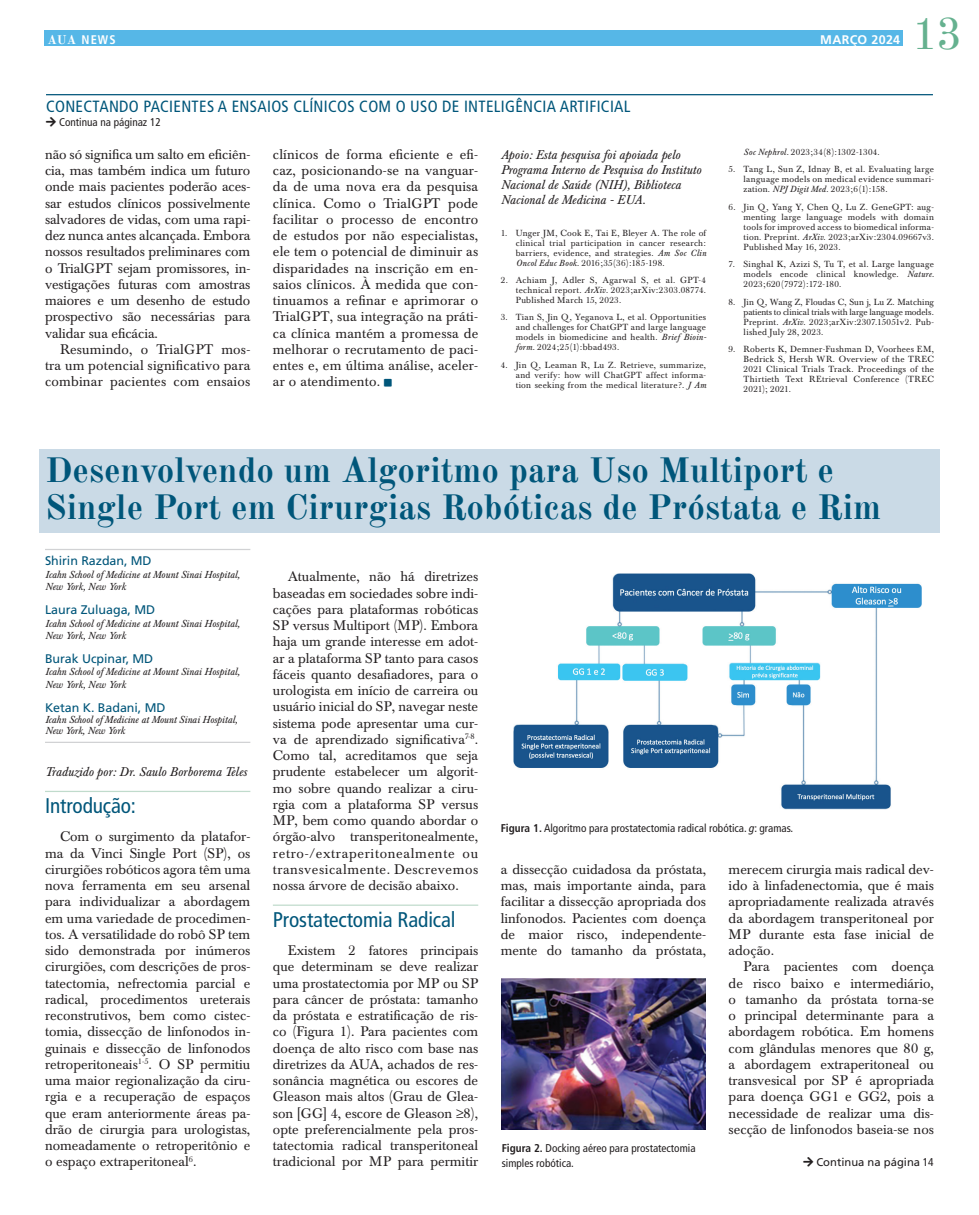
<style>
.page{position:relative;width:979px;height:1215px;background:#fff}
.page>*{position:absolute;margin:0;border:0;box-sizing:border-box;transform-origin:0 0}
.t1{font:45px "Old Standard TT";color:#65b18f}
.Headline_Blue_Backgr{font:700 35px/37.5px "Old Standard TT";color:#00567a}
.Sub_Head{font:condensed 21.25px "Frutiger LT Pro";letter-spacing:-.005em;color:#00567a}
.Continuation{font:condensed 16.25px "Frutiger LT Pro";letter-spacing:.02em;color:#00567a}
.Paragraph{font:13.75px/16.2px "Baskerville BE";color:#231f20;text-align:justify}
.Opening___Italic_Par{font:italic 12.5px/15px "Baskerville BE";color:#231f20}
.NAme_No_Line{font:12.5px "Frutiger LT Pro";letter-spacing:-.005em;color:#00567a}
.NAme{font:12.5px "Frutiger LT Pro";letter-spacing:-.005em;color:#00567a}
.t2{font:700 12.5px "Frutiger LT Pro";letter-spacing:.025em;color:#fff}
.t3{font:700 condensed 12.5px "Frutiger LT Pro";color:#fff}
.t4{font:condensed 11.25px/15px "Frutiger LT Pro";color:#231f20}
.Continued_on{font:11.25px "Frutiger LT Pro";color:#231f20}
._1st_Affiliation_No{font:italic 10px/12.5px "Baskerville BE";color:#231f20}
.Affiliation{font:italic 10px/11.2px "Baskerville BE";letter-spacing:-.005em;color:#231f20}
.t5{font:8.75px/10px "Baskerville BE";letter-spacing:.03em;color:#231f20;text-align:justify}
.s1{font-family:"Old Standard TT";font-stretch:normal}
.s2{font-style:italic}
.s3{font-weight:700}
.s4{font-stretch:condensed}
</style>
<div class="page">
<div style="left:45px;top:31px;width:858px;height:15px;background:#56b7e7"></div>
<hr style="left:46px;top:94px;width:887px;height:1px;background:#00567a">
<div style="left:39px;top:449px;width:900px;height:84px;background:#cadae6"></div>
<hr style="left:45px;top:549px;width:205px;height:1px;background:#d1d2d4">
<hr style="left:45px;top:742px;width:205px;height:1px;background:#d1d2d4">
<hr style="left:45px;top:791px;width:205px;height:1px;background:#c0dbcc">
<hr style="left:273px;top:905px;width:205px;height:1px;background:#c0dbcc">
<img style="left:513px;top:574px;width:408px;height:236px">
<img style="left:502px;top:978px;width:203px;height:152px">
<p class="t3" style="left:48px;top:32px;width:70px"><span class="s1">AUA</span> NEWS</p>
<p class="t2" style="left:820px;top:32px;width:81px">MARÇO 2024</p>
<h1 class="t1" style="left:912px;top:0;width:51px">13</h1>
<p class="Continuation" style="left:46px;top:97px;width:586px">CONECTANDO PACIENTES A ENSAIOS CLÍNICOS COM O USO DE INTELIGÊNCIA ARTIFICIAL</p>
<p class="t4" style="left:46px;top:114px;width:116px">□▼ Continua na páginaz 12</p>
<p class="Paragraph" style="left:45px;top:146px;width:207px">não só significa um salto em eficiên&shy;cia, mas também indica um futuro onde mais pacientes poderão aces&shy;sar estudos clínicos possivelmente salvadores de vidas, com uma rapi&shy;dez nunca antes alcançada. Embora nossos resultados preliminares com o TrialGPT sejam promissores, in&shy;vestigações futuras com amostras maiores e um desenho de estudo prospectivo são necessárias para validar sua eficácia.</p>
<p class="Paragraph" style="left:45px;top:341px;width:207px;text-indent:15px">Resumindo, o TrialGPT mos&shy;tra um potencial significativo para combinar pacientes com ensaios</p>
<p class="Paragraph" style="left:273px;top:146px;width:207px">clínicos de forma eficiente e efi&shy;caz, posicionando-se na vanguar&shy;da de uma nova era da pesquisa clínica. Como o TrialGPT pode facilitar o processo de encontro de estudos por não especialistas, ele tem o potencial de diminuir as disparidades na inscrição em en&shy;saios clínicos. À medida que con&shy;tinuamos a refinar e aprimorar o TrialGPT, sua integração na práti&shy;ca clínica mantém a promessa de melhorar o recrutamento de paci&shy;entes e, em última análise, aceler&shy;ar o atendimento.</p>
<p class="Opening___Italic_Par" style="left:501px;top:148px;width:202px">Apoio: Esta pesquisa foi apoiada pelo Programa Interno de Pesquisa do Instituto Nacional de Saúde (NIH), Biblioteca Nacional de Medicina - EUA.</p>
<p class="t5" style="left:516px;top:228px;width:192px;text-indent:-15px">1. Unger JM, Cook E, Tai E, Bleyer A. The role of clinical trial participation in cancer research: barriers, evidence, and strategies. <span class="s2">Am Soc Clin Oncol Educ Book.</span> 2016;35(36):185-198.</p>
<p class="t5" style="left:516px;top:275px;width:192px;text-indent:-15px">2. Achiam J, Adler S, Agarwal S, et al. GPT-4 technical report. <span class="s2">ArXiv.</span> 2023;arXiv:2303.08774.<br>Published March 15, 2023.</p>
<p class="t5" style="left:516px;top:313px;width:192px;text-indent:-15px">3. Tian S, Jin Q, Yeganova L, et al. Opportunities and challenges for ChatGPT and large language models in biomedicine and health. <span class="s2">Brief Bioin&shy;form.</span> 2024;25(1):bbad493.</p>
<p class="t5" style="left:516px;top:360px;width:192px;text-indent:-15px">4. Jin Q, Leaman R, Lu Z. Retrieve, summarize, and verify: how will ChatGPT affect informa&shy;tion seeking from the medical literature?. <span class="s2">J Am</span></p>
<p class="t5" style="left:743px;top:147px;width:138px"><span class="s2">Soc Nephrol.</span> 2023;34(8):1302-1304.</p>
<p class="t5" style="left:743px;top:165px;width:192px;text-indent:-15px">5. Tang L, Sun Z, Idnay B, et al. Evaluating large language models on medical evidence summari&shy;zation. <span class="s2">NPJ Digit Med.</span> 2023;6(1):158.</p>
<p class="t5" style="left:743px;top:202px;width:192px;text-indent:-15px">6. Jin Q, Yang Y, Chen Q, Lu Z. GeneGPT: aug&shy;menting large language models with domain tools for improved access to biomedical informa&shy;tion. Preprint. <span class="s2">ArXiv</span>. 2023;arXiv:2304.09667v3.<br>Published May 16, 2023.</p>
<p class="t5" style="left:743px;top:259px;width:192px;text-indent:-15px">7. Singhal K, Azizi S, Tu T, et al. Large language models encode clinical knowledge. <span class="s2">Nature.<br></span>2023;620(7972):172-180.</p>
<p class="t5" style="left:743px;top:297px;width:192px;text-indent:-15px">8. Jin Q, Wang Z, Floudas C, Sun j, Lu Z. Matching patients to clinical trials with large language models.<br>Preprint. <span class="s2">ArXiv</span>. 2023;arXiv:2307.15051v2. Pub&shy;lished July 28, 2023.</p>
<p class="t5" style="left:743px;top:344px;width:192px;text-indent:-15px">9. Roberts K, Demner-Fushman D, Voorhees EM, Bedrick S, Hersh WR. Overview of the TREC 2021 Clinical Trials Track. Proceedings of the Thirtieth Text REtrieval Conference (TREC 2021); 2021.</p>
<p class="Headline_Blue_Backgr" style="left:45px;top:448px;width:838px">Desenvolvendo um Algoritmo para Uso Multiport e<br>Single Port em Cirurgias Robóticas de Próstata e Rim</p>
<p class="NAme" style="left:45px;top:554px;width:108px">Shirin Razdan, MD</p>
<p class="_1st_Affiliation_No" style="left:45px;top:569px;width:196px">Icahn School of Medicine at Mount Sinai Hospital,<br>New York, New York</p>
<p class="NAme_No_Line" style="left:45px;top:602px;width:112px">Laura Zuluaga, MD</p>
<p class="_1st_Affiliation_No" style="left:45px;top:617px;width:196px">Icahn School of Medicine at Mount Sinai Hospital,<br>New York, New York</p>
<p class="NAme_No_Line" style="left:45px;top:651px;width:110px">Burak Ucpinar, MD</p>
<p class="_1st_Affiliation_No" style="left:45px;top:666px;width:196px">Icahn School of Medicine at Mount Sinai Hospital,<br>New York, New York</p>
<p class="NAme_No_Line" style="left:45px;top:700px;width:122px">Ketan K. Badani, MD</p>
<p class="Affiliation" style="left:45px;top:714px;width:194px">Icahn School of Medicine at Mount Sinai Hospital,<br>New York, New York</p>
<p class="Opening___Italic_Par" style="left:45px;top:765px;width:203px">Traduzido por: Dr. Saulo Borborema Teles</p>
<p class="Sub_Head" style="left:45px;top:793px;width:93px">Introdução:</p>
<p class="Paragraph" style="left:45px;top:829px;width:207px;text-indent:15px">Com o surgimento da platafor&shy;ma da Vinci Single Port (SP), os cirurgiões robóticos agora têm uma nova ferramenta em seu arsenal para individualizar a abordagem em uma variedade de procedimen&shy;tos. A versatilidade do robô SP tem sido demonstrada por inúmeros cirurgiões, com descrições de pros&shy;tatectomia, nefrectomia parcial e radical, procedimentos ureterais reconstrutivos, bem como cistec&shy;tomia, dissecção de linfonodos in&shy;guinais e dissecção de linfonodos retroperitoneais<sup>1-5</sup>. O SP permitiu uma maior regionalização da ciru&shy;rgia e a recuperação de espaços que eram anteriormente áreas pa&shy;drão de cirurgia para urologistas, nomeadamente o retroperitônio e o espaço extraperitoneal<sup>6</sup>.</p>
<p class="Paragraph" style="left:273px;top:569px;width:207px;text-indent:15px">Atualmente, não há diretrizes baseadas em sociedades sobre indi&shy;cações para plataformas robóticas SP versus Multiport (MP). Embora haja um grande interesse em adot&shy;ar a plataforma SP tanto para casos fáceis quanto desafiadores, para o urologista em início de carreira ou usuário inicial do SP, navegar neste sistema pode apresentar uma cur&shy;va de aprendizado significativa<sup>7-8</sup>.<br>Como tal, acreditamos que seja prudente estabelecer um algorit&shy;mo sobre quando realizar a ciru&shy;rgia com a plataforma SP versus MP, bem como quando abordar o órgão-alvo transperitonealmente, retro-/extraperitonealmente ou transvesicalmente. Descrevemos nossa árvore de decisão abaixo.</p>
<p class="Sub_Head" style="left:273px;top:907px;width:184px">Prostatectomia Radical</p>
<p class="Paragraph" style="left:273px;top:943px;width:207px;text-indent:15px">Existem 2 fatores principais que determinam se deve realizar uma prostatectomia por MP ou SP para câncer de próstata: tamanho da próstata e estratificação de ris&shy;co (Figura 1). Para pacientes com doença de alto risco com base nas diretrizes da AUA, achados de res&shy;sonância magnética ou escores de Gleason mais altos (Grau de Glea&shy;son [GG] 4, escore de Gleason ≥8), opte preferencialmente pela pros&shy;tatectomia radical transperitoneal tradicional por MP para permitir</p>
<p class="t4" style="left:501px;top:820px;width:294px"><span class="s3">Figura 1.</span> Algoritmo para prostatectomia radical robótica. <span class="s2">g</span>: gramas.</p>
<p class="Paragraph" style="left:501px;top:861px;width:207px">a dissecção cuidadosa da próstata, mas, mais importante ainda, para facilitar a dissecção apropriada dos linfonodos. Pacientes com doença de maior risco, independente&shy;mente do tamanho da próstata,</p>
<p class="Paragraph" style="left:728px;top:861px;width:207px">merecem cirurgia mais radical dev&shy;ido à linfadenectomia, que é mais apropriadamente realizada através da abordagem transperitoneal por MP durante esta fase inicial de adoção.</p>
<p class="Paragraph" style="left:728px;top:959px;width:207px;text-indent:15px">Para pacientes com doença de risco baixo e intermediário, o tamanho da próstata torna-se o principal determinante para a abordagem robótica. Em homens com glândulas menores que 80 g, a abordagem extraperitoneal ou transvesical por SP é apropriada para doença GG1 e GG2, pois a necessidade de realizar uma dis&shy;secção de linfonodos baseia-se nos</p>
<p class="t4" style="left:502px;top:1141px;width:195px"><span class="s3">Figura 2.</span> Docking aéreo para prostatectomia simples robótica.</p>
<p class="Continued_on" style="left:803px;top:1156px;width:132px">□▼ Continua na página <span class="s4">14</span></p>
</div>
